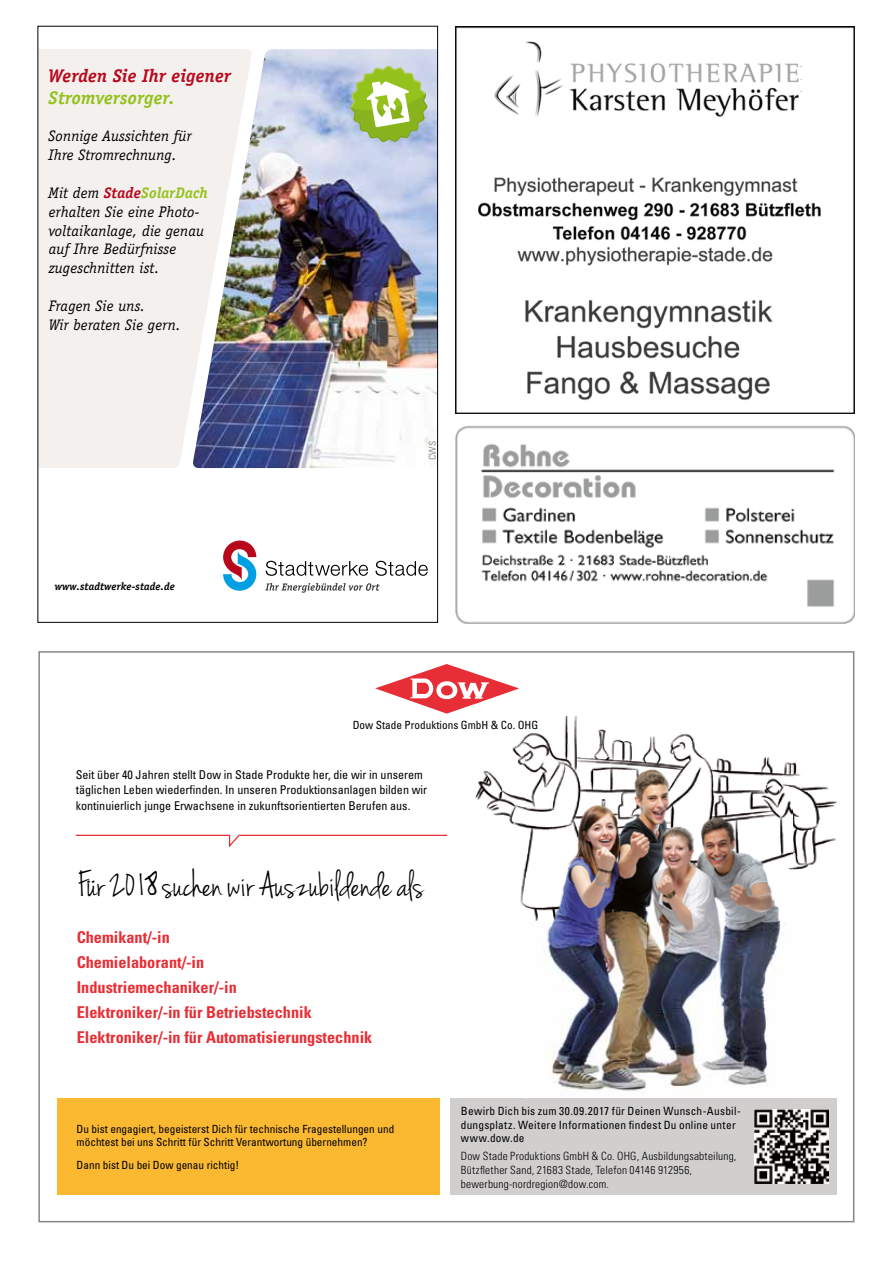
<style>
.page{position:relative;width:893px;height:1263px;background:#fff}
.page>*{position:absolute;margin:0;border:0;box-sizing:border-box;transform-origin:0 0}
.t1{font:38.25px "Jenna Sue";color:#000}
.t2{font:36.3px "JCM";color:#000}
.t3{font:italic 700 18.9px "Officina Serif";letter-spacing:.015em;color:#b7081c}
.t4{font:italic 700 18.9px "Officina Serif";letter-spacing:.015em;color:#94c11c}
.t5{font:700 condensed 16.2px/25px "Univers LT Std";color:#e72e35}
.t6{font:italic 15.75px/18.9px "Officina Serif";letter-spacing:.015em;color:#000}
.t7{font:condensed 12.15px/15.1px "Univers LT Std";color:#000}
.t8{font:300 condensed 11.4px/13.6px "Univers LT Std";letter-spacing:.02em;color:#000}
.t9{font:condensed 11.4px/13.6px "Univers LT Std";letter-spacing:.02em;color:#000}
.t10{font:condensed 11.25px/13.5px "Univers LT Std";color:#000}
.t11{font:italic 700 10.95px "Officina Serif";letter-spacing:.015em;color:#000}
.t12{font:condensed 9.45px "Univers";color:#919292}
.s1{font-weight:700;color:#b7081c}
.s2{font-weight:700;color:#94c11c}
.s3{font-family:"Univers Condensed OV HZSOBA";font-stretch:normal}
</style>
<div class="page">
<div style="left:450px;top:1098px;width:386px;height:97px;background:#d1cece"></div>
<div style="left:58px;top:1098px;width:382px;height:97px;background:#fbb932"></div>
<img style="left:754px;top:1110px;width:74px;height:73px">
<svg style="left:75px;top:834px;width:373px;height:14px"></svg>
<img style="left:476px;top:729px;width:360px;height:179px">
<img style="left:476px;top:736px;width:70px;height:5px">
<svg style="left:375px;top:664px;width:207px;height:72px"></svg>
<img style="left:527px;top:744px;width:266px;height:347px">
<img style="left:40px;top:49px;width:396px;height:544px">
<img style="left:455px;top:27px;width:400px;height:387px">
<img style="left:455px;top:426px;width:400px;height:198px">
<div style="left:472px;top:588px;width:304px;height:26px;background:#fff"></div>
<h3 class="t3" style="left:49px;top:64px;width:184px">Werden Sie Ihr eigener</h3>
<h3 class="t4" style="left:49px;top:86px;width:127px">Stromversorger.</h3>
<p class="t6" style="left:49px;top:127px;width:144px">Sonnige Aussichten für<br>Ihre Stromrechnung.</p>
<p class="t6" style="left:49px;top:183px;width:161px">Mit dem <span class="s1">Stade</span><span class="s2">SolarDach </span>erhalten Sie eine Photo - voltaik anlage, die genau auf Ihre Bedürfnisse zugeschnitten ist.</p>
<p class="t6" style="left:49px;top:296px;width:133px">Fragen Sie uns.<br>Wir beraten Sie gern.</p>
<p class="t11" style="left:55px;top:580px;width:122px">www.stadtwerke-stade.de</p>
<p class="t12" style="left:426px;top:460px;width:21px;rotate:-90deg">CWS</p>
<p class="t10" style="left:353px;top:718px;width:187px">Dow Stade Produktions GmbH &amp; Co. <span class="s3">O</span>HG</p>
<p class="t7" style="left:76px;top:767px;width:353px">Seit über 40 Jahren stellt Dow in Stade Produkte her, die wir in unserem täglichen Leben wiederfinden. In unseren Produktionsanlagen bilden wir kontinuierlich junge Erwachsene in zukunftsorientierten Berufen aus.</p>
<h1 class="t1" style="left:78px;top:863px;width:347px"><sup>.</sup>Fur 201 suchen wir Auszubildende als</h1>
<h2 class="t2" style="left:143px;top:861px;width:19px">8</h2>
<h3 class="t5" style="left:77px;top:925px;width:297px">Chemikant/-in<br>Chemielaborant/-in<br>Industriemechaniker/-in<br>Elektroniker/-in für Betriebstechnik<br>Elektroniker/-in für Automatisierungstechnik</h3>
<p class="t10" style="left:77px;top:1122px;width:319px">Du bist engagiert, begeisterst Dich für technische Fragestellungen und möchtest bei uns Schritt für Schritt Verantwortung übernehmen?</p>
<p class="t10" style="left:77px;top:1158px;width:164px">Dann bist Du bei Dow genau richtig!</p>
<p class="t9" style="left:461px;top:1104px;width:281px">Bewirb Dich bis zum 30.09.2017 für Deinen Wunsch-Ausbil&shy;dungsplatz. Weitere Informationen findest Du online unter www.dow.de</p>
<p class="t8" style="left:461px;top:1149px;width:277px">Dow Stade Produktions GmbH &amp; Co. OHG, Ausbildungsabteilung,<br>Bützflether Sand, 21683 Stade, Telefon 04146 912956, bewerbung-nordregion@dow.com.</p>
</div>
